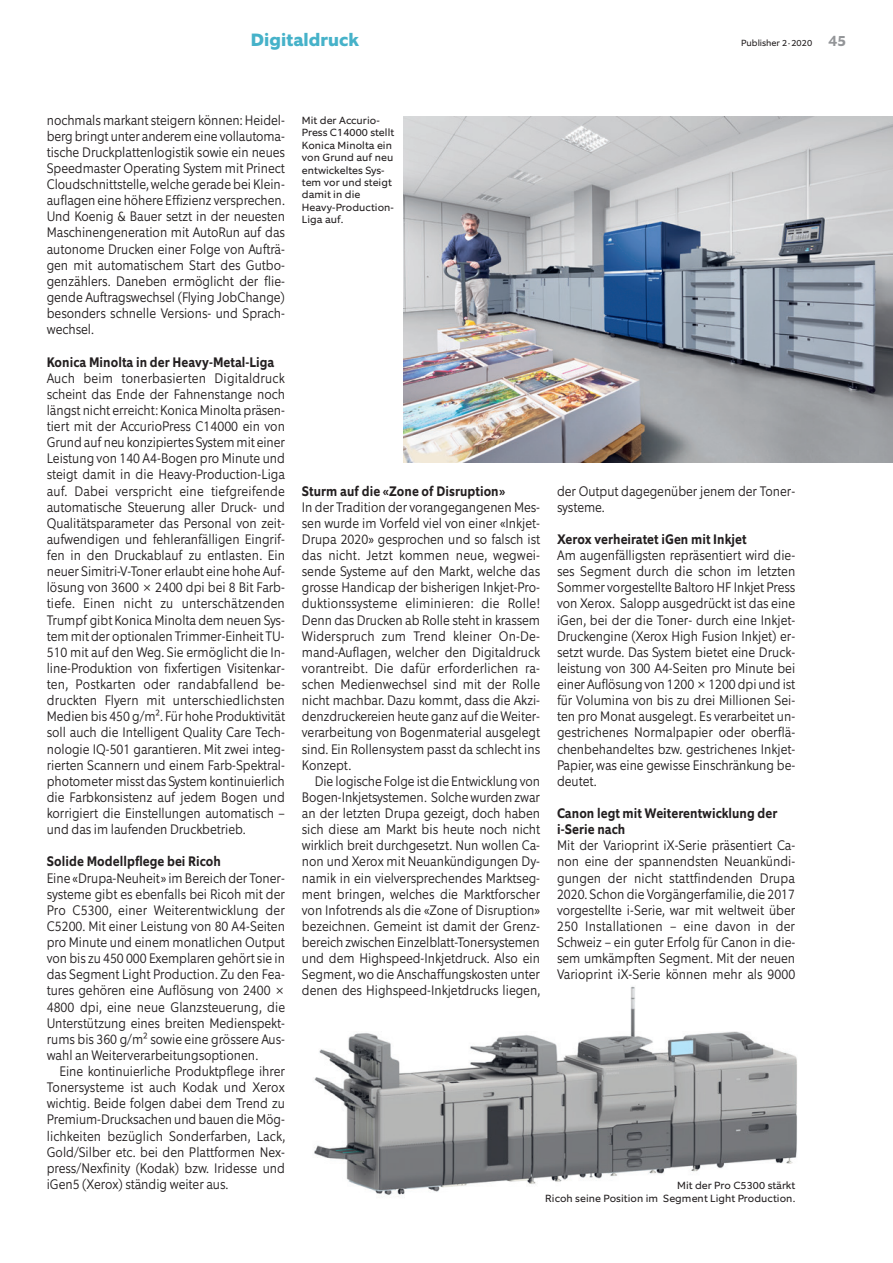
<style>
.page{position:relative;width:893px;height:1263px;background:#fff}
.page>*{position:absolute;margin:0;border:0;box-sizing:border-box;transform-origin:0 0}
.t1{font:800 18px "Equip";letter-spacing:.005em;color:#46b2c9}
.t2{font:300 13.95px/16px "Equip Condensed";color:#231f20;text-align:justify}
.t3{font:700 13.95px/16.2px "Equip Condensed";letter-spacing:.005em;color:#231f20}
.t4{font:10.5px/12.5px "Equip";letter-spacing:.01em;color:#231f20}
.t5{font:9px "Equip";color:#231f20}
.s1{font-weight:700;font-size:15px;color:#939598}
</style>
<div class="page">
<img style="left:314px;top:986px;width:483px;height:211px">
<img style="left:404px;top:116px;width:489px;height:347px">
<p class="t1" style="left:251px;top:28px;width:110px">Digitaldruck</p>
<p class="t5" style="left:741px;top:37px;width:106px">Publisher 2·2020 <span class="s1">45</span></p>
<p class="t2" style="left:47px;top:112px;width:240px">nochmals markant steigern können: Heidel&shy;berg bringt unter anderem eine vollautoma&shy;tische Druckplattenlogistik sowie ein neues Speedmaster Operating System mit Prinect Cloudschnittstelle, welche gerade bei Klein&shy;auflagen eine höhere Effizienz versprechen.<br>Und Koenig &amp; Bauer setzt in der neuesten Maschinengeneration mit AutoRun auf das autonome Drucken einer Folge von Aufträ&shy;gen mit automatischem Start des Gutbo&shy;genzählers. Daneben ermöglicht der flie&shy;gende Auftragswechsel (Flying JobChange) besonders schnelle Versions- und Sprach&shy;wechsel.</p>
<p class="t3" style="left:47px;top:354px;width:229px">Konica Minolta in der Heavy-Metal-Liga</p>
<p class="t2" style="left:47px;top:370px;width:240px">Auch beim tonerbasierten Digitaldruck scheint das Ende der Fahnenstange noch längst nicht erreicht: Konica Minolta präsen&shy;tiert mit der AccurioPress C14000 ein von Grund auf neu konzipiertes System mit einer Leistung von 140 A4-Bogen pro Minute und steigt damit in die Heavy-Production-Liga auf. Dabei verspricht eine tiefgreifende automatische Steuerung aller Druck- und Qualitätsparameter das Personal von zeit&shy;aufwendigen und fehleranfälligen Eingrif&shy;fen in den Druckablauf zu entlasten. Ein neuer Simitri-V-Toner erlaubt eine hohe Auf&shy;lösung von 3600 × 2400 dpi bei 8 Bit Farb&shy;tiefe. Einen nicht zu unterschätzenden Trumpf gibt Konica Minolta dem neuen Sys&shy;tem mit der optionalen Trimmer-Einheit TU-510 mit auf den Weg. Sie ermöglicht die In&shy;line-Produktion von fixfertigen Visitenkar&shy;ten, Postkarten oder randabfallend be&shy;druckten Flyern mit unterschiedlichsten Medien bis 450 g/m². Für hohe Produktivität soll auch die Intelligent Quality Care Tech&shy;nologie IQ-501 garantieren. Mit zwei integ&shy;rierten Scannern und einem Farb-Spektral&shy;photometer misst das System kontinuierlich die Farbkonsistenz auf jedem Bogen und korrigiert die Einstellungen automatisch – und das im laufenden Druckbetrieb.</p>
<p class="t3" style="left:47px;top:854px;width:176px">Solide Modellpflege bei Ricoh</p>
<p class="t2" style="left:47px;top:870px;width:240px">Eine «Drupa-Neuheit» im Bereich der Toner&shy;systeme gibt es ebenfalls bei Ricoh mit der Pro C5300, einer Weiterentwicklung der C5200. Mit einer Leistung von 80 A4-Seiten pro Minute und einem monatlichen Output von bis zu 450 000 Exemplaren gehört sie in das Segment Light Production. Zu den Fea&shy;tures gehören eine Auflösung von 2400 × 4800 dpi, eine neue Glanzsteuerung, die Unterstützung eines breiten Medienspekt&shy;rums bis 360 g/m² sowie eine grössere Aus&shy;wahl an Weiterverarbeitungsoptionen.</p>
<p class="t2" style="left:47px;top:1063px;width:240px;text-indent:13px">Eine kontinuierliche Produktpflege ihrer Tonersysteme ist auch Kodak und Xerox wichtig. Beide folgen dabei dem Trend zu Premium-Drucksachen und bauen die Mög&shy;lichkeiten bezüglich Sonderfarben, Lack, Gold/Silber etc. bei den Plattformen Nex&shy;press/Nexfinity (Kodak) bzw. Iridesse und iGen5 (Xerox) ständig weiter aus.</p>
<p class="t4" style="left:302px;top:114px;width:94px">Mit der Accurio-<br>Press C14000 stellt<br>Konica Minolta ein von Grund auf neu entwickeltes Sys&shy;tem vor und steigt damit in die<br>Heavy-Production-<br>Liga auf.</p>
<p class="t3" style="left:302px;top:483px;width:205px">Sturm auf die «Zone of Disruption»</p>
<p class="t2" style="left:302px;top:499px;width:240px">In der Tradition der vorangegangenen Mes&shy;sen wurde im Vorfeld viel von einer «Inkjet-Drupa 2020» gesprochen und so falsch ist das nicht. Jetzt kommen neue, wegwei&shy;sende Systeme auf den Markt, welche das grosse Handicap der bisherigen Inkjet-Pro&shy;duktionssysteme eliminieren: die Rolle!<br>Denn das Drucken ab Rolle steht in krassem Widerspruch zum Trend kleiner On-De&shy;mand-Auflagen, welcher den Digitaldruck vorantreibt. Die dafür erforderlichen ra&shy;schen Medienwechsel sind mit der Rolle nicht machbar. Dazu kommt, dass die Akzi&shy;denzdruckereien heute ganz auf die Weiter&shy;verarbeitung von Bogenmaterial ausgelegt sind. Ein Rollensystem passt da schlecht ins Konzept.</p>
<p class="t2" style="left:302px;top:773px;width:240px;text-indent:13px">Die logische Folge ist die Entwicklung von Bogen-Inkjetsystemen. Solche wurden zwar an der letzten Drupa gezeigt, doch haben sich diese am Markt bis heute noch nicht wirklich breit durchgesetzt. Nun wollen Ca&shy;non und Xerox mit Neuankündigungen Dy&shy;namik in ein vielversprechendes Marktseg&shy;ment bringen, welches die Marktforscher von Infotrends als die «Zone of Disruption» bezeichnen. Gemeint ist damit der Grenz&shy;bereich zwischen Einzelblatt-Tonersystemen und dem Highspeed-Inkjetdruck. Also ein Segment, wo die Anschaffungskosten unter denen des Highspeed-Inkjetdrucks liegen,</p>
<p class="t2" style="left:557px;top:483px;width:240px">der Output dagegenüber jenem der Toner&shy;systeme.</p>
<p class="t3" style="left:557px;top:531px;width:191px">Xerox verheiratet iGen mit Inkjet</p>
<p class="t2" style="left:557px;top:547px;width:240px">Am augenfälligsten repräsentiert wird die&shy;ses Segment durch die schon im letzten Sommer vorgestellte Baltoro HF Inkjet Press von Xerox. Salopp ausgedrückt ist das eine iGen, bei der die Toner- durch eine Inkjet-Druckengine (Xerox High Fusion Inkjet) er&shy;setzt wurde. Das System bietet eine Druck&shy;leistung von 300 A4-Seiten pro Minute bei einer Auflösung von 1200 × 1200 dpi und ist für Volumina von bis zu drei Millionen Sei&shy;ten pro Monat ausgelegt. Es verarbeitet un&shy;gestrichenes Normalpapier oder oberflä&shy;chenbehandeltes bzw. gestrichenes Inkjet-Papier, was eine gewisse Einschränkung be&shy;deutet.</p>
<p class="t3" style="left:557px;top:805px;width:222px">Canon legt mit Weiterentwicklung der i-Serie nach</p>
<p class="t2" style="left:557px;top:837px;width:240px">Mit der Varioprint iX-Serie präsentiert Ca&shy;non eine der spannendsten Neuankündi&shy;gungen der nicht stattfindenden Drupa 2020. Schon die Vorgängerfamilie, die 2017 vorgestellte i-Serie, war mit weltweit über 250 Installationen – eine davon in der Schweiz – ein guter Erfolg für Canon in die&shy;sem umkämpften Segment. Mit der neuen Varioprint iX-Serie können mehr als 9000</p>
<p class="t4" style="left:545px;top:1179px;width:251px;text-align:right">Mit der Pro C5300 stärkt<br>Ricoh seine Position im Segment Light Production.</p>
</div>
